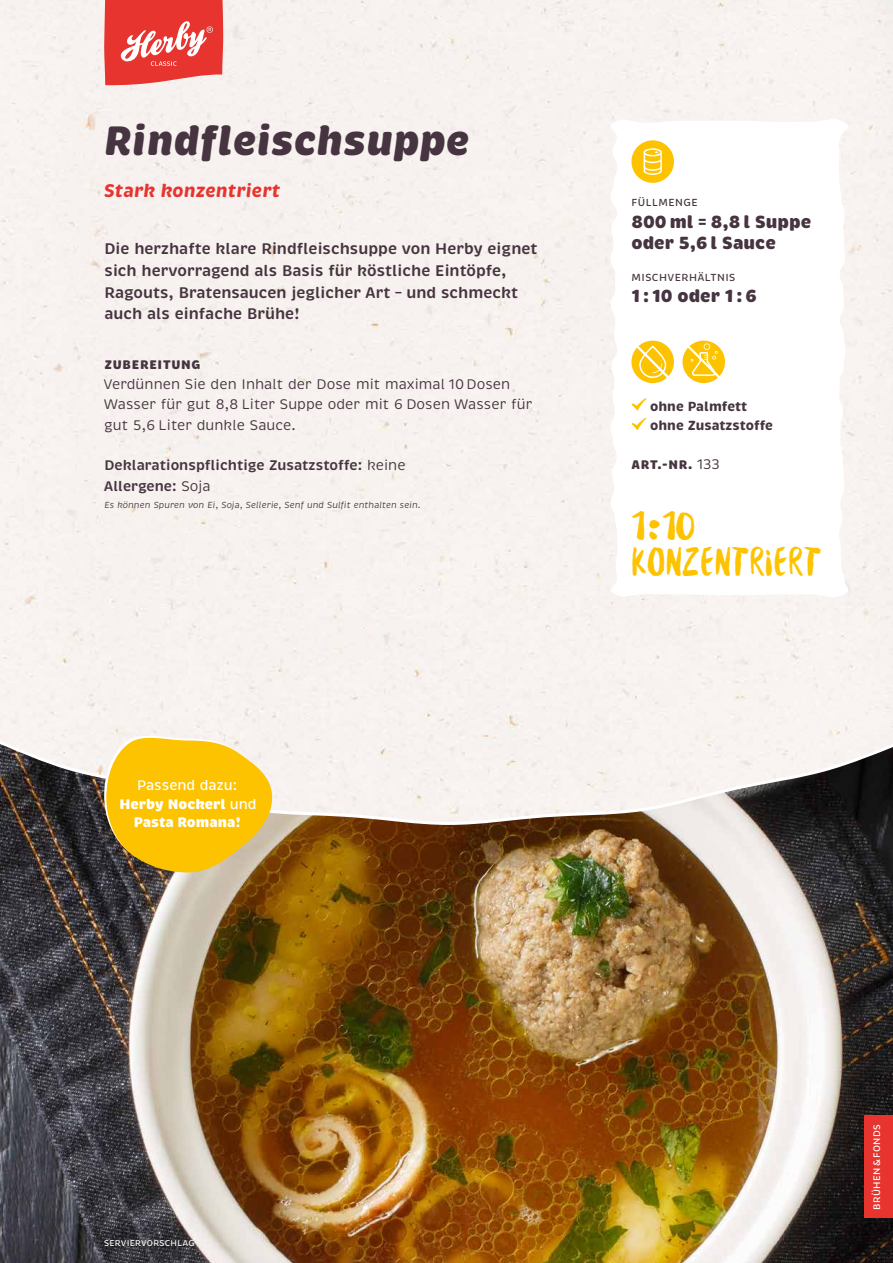
<style>
.page{position:relative;width:893px;height:1263px;background:#fff}
.page>*{position:absolute;margin:0;border:0;box-sizing:border-box;transform-origin:0 0}
.t1{font:43.5px/36px "Besom";letter-spacing:-.02em;color:#fdc300}
.t2{font:italic 900 42px "Brevia";color:#463540}
.t3{font:italic 700 18.75px "Brevia";color:#e7342f}
.t4{font:900 18px/21.3px "Brevia";color:#463540}
.t5{font:600 15.75px/21.8px "Brevia";color:#463540}
.t6{font:14.25px/20.2px "Brevia";color:#463540}
.t7{font:600 14.25px/20.2px "Brevia";color:#463540}
.t8{font:900 14.25px/18.8px "Brevia";color:#fff;text-align:center}
.t9{font:700 13.5px/19.5px "Brevia";color:#463540}
.t10{font:900 12.75px "Brevia";letter-spacing:.055em;color:#463540}
.t11{font:500 10.5px "Brevia";letter-spacing:.04em;color:#463540}
.t12{font:500 9.75px "Brevia";letter-spacing:.03em;color:#fff}
.t13{font:italic 9px "Brevia";letter-spacing:.005em;color:#463540}
.t14{font:500 8.7px "Brevia";letter-spacing:.03em;color:#fff}
.s1{font-weight:400}
.s2{font-weight:500}
.s3{font-weight:400;font-size:14.25px}
</style>
<div class="page">
<img style="left:0;top:744px;width:893px;height:519px">
<svg style="left:603px;top:116px;width:251px;height:484px"></svg>
<svg style="left:631px;top:140px;width:43px;height:43px"></svg>
<svg style="left:104px;top:736px;width:168px;height:136px;background:#edbe27"></svg>
<svg style="left:631px;top:398px;width:15px;height:13px"></svg>
<svg style="left:631px;top:417px;width:15px;height:13px"></svg>
<svg style="left:631px;top:341px;width:43px;height:42px"></svg>
<svg style="left:682px;top:341px;width:43px;height:42px"></svg>
<div style="left:864px;top:1115px;width:29px;height:103px;background:#e7342f"></div>
<div style="left:105px;top:1241px;width:90px;height:7px;background:#000;opacity:.5"></div>
<svg style="left:104px;top:0;width:119px;height:85px;background:#ea5652"></svg>
<h2 class="t2" style="left:104px;top:114px;width:367px">Rindfleischsuppe</h2>
<p class="t3" style="left:104px;top:179px;width:178px">Stark konzentriert</p>
<p class="t5" style="left:104px;top:238px;width:435px">Die herzhafte klare Rindfleischsuppe von Herby eignet sich hervorragend als Basis für köstliche Eintöpfe, Ragouts, Bratensaucen jeglicher Art – und schmeckt auch als einfache Brühe!</p>
<p class="t10" style="left:104px;top:357px;width:98px">ZUBEREITUNG</p>
<p class="t6" style="left:104px;top:374px;width:430px">Verdünnen Sie den Inhalt der Dose mit maximal 10 Dosen<br>Wasser für gut 8,8 Liter Suppe oder mit 6 Dosen Wasser für gut 5,6 Liter dunkle Sauce.</p>
<p class="t7" style="left:104px;top:455px;width:303px">Deklarationspflichtige Zusatzstoffe: <span class="s1">keine<br></span>Allergene: <span class="s1">Soja</span></p>
<p class="t13" style="left:104px;top:499px;width:317px">Es können Spuren von Ei, Soja, Sellerie, Senf und Sulfit enthalten sein.</p>
<p class="t8" style="left:119px;top:776px;width:139px"><span class="s2">Passend dazu:<br></span>Herby Nockerl <span class="s2">und<br></span>Pasta -Romana!</p>
<p class="t11" style="left:631px;top:196px;width:68px">FÜLLMENGE</p>
<p class="t4" style="left:631px;top:211px;width:181px">800 ml = 8,8 l Suppe oder 5,6 l Sauce</p>
<p class="t11" style="left:631px;top:271px;width:105px">MISCHVERHÄLTNIS</p>
<p class="t4" style="left:631px;top:286px;width:127px">1 : 10 oder 1 : 6</p>
<p class="t9" style="left:650px;top:397px;width:124px">ohne Palmfett ohne Zusatzstoffe</p>
<p class="t10" style="left:632px;top:457px;width:90px">ART.-NR. <span class="s3">133</span></p>
<h1 class="t1" style="left:631px;top:507px;width:192px">1:10<br>KONZENTRIERT</h1>
<p class="t14" style="left:104px;top:1237px;width:92px">SERVIERVORSCHLAG</p>
<p class="t12" style="left:871px;top:1210px;width:87px;rotate:-90deg">BRÜHEN &amp; FONDS</p>
</div>
